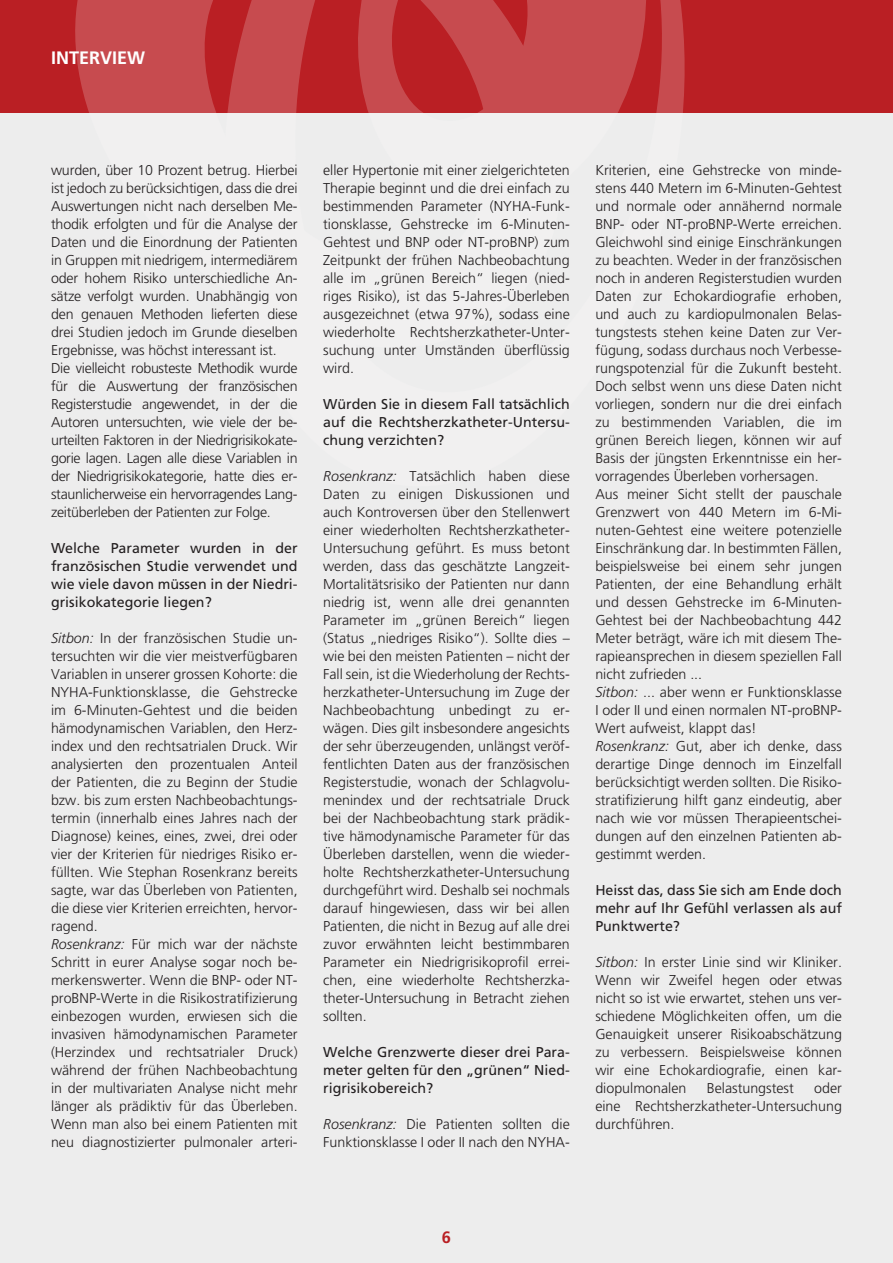
<style>
.page{position:relative;width:893px;height:1263px;background:#ededed}
.page>*{position:absolute;margin:0;border:0;box-sizing:border-box;transform-origin:0 0}
.t1{font:700 18px "Frutiger";color:#fff}
.t2{font:700 16.5px "Frutiger";color:#ba1f24}
.t3{font:300 14.25px/18px "Frutiger";color:#231f20}
.t4{font:14.25px/18px "Frutiger";color:#231f20;text-align:justify}
.s1{font-style:italic}
</style>
<div class="page">
<div style="left:0;top:0;width:893px;height:113px;background:#ba1f24"></div>
<div style="left:75px;top:0;width:124px;height:113px;background:#c74b4f"></div>
<svg style="left:199px;top:0;width:486px;height:113px;fill:#c74b4f"></svg>
<p class="t1" style="left:51px;top:47px;width:96px">INTERVIEW</p>
<p class="t3" style="left:51px;top:161px;width:248px">wurden, über 10 Prozent betrug. Hierbei ist jedoch zu berücksichtigen, dass die drei Auswertungen nicht nach derselben Me&shy;thodik erfolgten und für die Analyse der Daten und die Einordnung der Patienten in Gruppen mit niedrigem, intermediärem oder hohem Risiko unterschiedliche An&shy;sätze verfolgt wurden. Unabhängig von den genauen Methoden lieferten diese drei Studien jedoch im Grunde dieselben Ergebnisse, was höchst interessant ist.<br>Die vielleicht robusteste Methodik wurde für die Auswertung der französischen Registerstudie angewendet, in der die Autoren untersuchten, wie viele der be&shy;urteilten Faktoren in der Niedrigrisikokate&shy;gorie lagen. Lagen alle diese Variablen in der Niedrigrisikokategorie, hatte dies er&shy;staunlicherweise ein hervorragendes Lang&shy;zeitüberleben der Patienten zur Folge.</p>
<p class="t4" style="left:51px;top:539px;width:248px">Welche Parameter wurden in der französischen Studie verwendet und wie viele davon müssen in der Niedri&shy;grisikokategorie liegen?</p>
<p class="t3" style="left:51px;top:629px;width:248px"><span class="s1">Sitbon:</span> In der französischen Studie un&shy;tersuchten wir die vier meistverfügbaren Variablen in unserer grossen Kohorte: die NYHA-Funktionsklasse, die Gehstrecke im 6-Minuten-Gehtest und die beiden hämodynamischen Variablen, den Herz&shy;index und den rechtsatrialen Druck. Wir analysierten den prozentualen Anteil der Patienten, die zu Beginn der Studie bzw. bis zum ersten Nachbeobachtungs&shy;termin (innerhalb eines Jahres nach der Diagnose) keines, eines, zwei, drei oder vier der Kriterien für niedriges Risiko er&shy;füllten. Wie Stephan Rosenkranz bereits sagte, war das Überleben von Patienten, die diese vier Kriterien erreichten, hervor&shy;ragend.<br><span class="s1">Rosenkranz:</span> Für mich war der nächste Schritt in eurer Analyse sogar noch be&shy;merkenswerter. Wenn die BNP- oder NT&shy;proBNP-Werte in die Risikostratifizierung einbezogen wurden, erwiesen sich die invasiven hämodynamischen Parameter (Herzindex und rechtsatrialer Druck) während der frühen Nachbeobachtung in der multivariaten Analyse nicht mehr länger als prädiktiv für das Überleben.<br>Wenn man also bei einem Patienten mit neu diagnostizierter pulmonaler arteri-</p>
<p class="t3" style="left:323px;top:161px;width:248px;text-align:justify">eller Hypertonie mit einer zielgerichteten Therapie beginnt und die drei einfach zu bestimmenden Parameter (NYHA-Funk&shy;tionsklasse, Gehstrecke im 6-Minuten-Gehtest und BNP oder NT-proBNP) zum Zeitpunkt der frühen Nachbeobachtung alle im „grünen Bereich“ liegen (nied&shy;riges Risiko), ist das 5-Jahres-Überleben ausgezeichnet (etwa 97%), sodass eine wiederholte Rechtsherzkatheter-Unter&shy;suchung unter Umständen überflüssig wird.</p>
<p class="t4" style="left:323px;top:395px;width:248px">Würden Sie in diesem Fall tatsächlich auf die Rechtsherzkatheter-Untersu&shy;chung verzichten?</p>
<p class="t3" style="left:323px;top:467px;width:248px;text-align:justify"><span class="s1">Rosenkranz:</span> Tatsächlich haben diese Daten zu einigen Diskussionen und auch Kontroversen über den Stellenwert einer wiederholten Rechtsherzkatheter-Untersuchung geführt. Es muss betont werden, dass das geschätzte Langzeit-Mortalitätsrisiko der Patienten nur dann niedrig ist, wenn alle drei genannten Parameter im „grünen Bereich“ liegen (Status „niedriges Risiko“). Sollte dies – wie bei den meisten Patienten – nicht der Fall sein, ist die Wiederholung der Rechts&shy;herzkatheter-Untersuchung im Zuge der Nachbeobachtung unbedingt zu er&shy;wägen. Dies gilt insbesondere angesichts der sehr überzeugenden, unlängst veröf&shy;fentlichten Daten aus der französischen Registerstudie, wonach der Schlagvolu&shy;menindex und der rechtsatriale Druck bei der Nachbeobachtung stark prädik&shy;tive hämodynamische Parameter für das Überleben darstellen, wenn die wieder&shy;holte Rechtsherzkatheter-Untersuchung durchgeführt wird. Deshalb sei nochmals darauf hingewiesen, dass wir bei allen Patienten, die nicht in Bezug auf alle drei zuvor erwähnten leicht bestimmbaren Parameter ein Niedrigrisikoprofil errei&shy;chen, eine wiederholte Rechtsherzka&shy;theter-Untersuchung in Betracht ziehen sollten.</p>
<p class="t4" style="left:323px;top:1043px;width:248px">Welche Grenzwerte dieser drei Para&shy;meter gelten für den „grünen“ Nied&shy;rigrisikobereich?</p>
<p class="t3" style="left:323px;top:1115px;width:248px"><span class="s1">Rosenkranz:</span> Die Patienten sollten die<br>Funktionsklasse I oder II nach den NYHA-</p>
<p class="t3" style="left:595px;top:161px;width:248px">Kriterien, eine Gehstrecke von minde&shy;stens 440 Metern im 6-Minuten-Gehtest und normale oder annähernd normale BNP- oder NT-proBNP-Werte erreichen.<br>Gleichwohl sind einige Einschränkungen zu beachten. Weder in der französischen noch in anderen Registerstudien wurden Daten zur Echokardiografie erhoben, und auch zu kardiopulmonalen Belas&shy;tungstests stehen keine Daten zur Ver&shy;fügung, sodass durchaus noch Verbesse&shy;rungspotenzial für die Zukunft besteht.<br>Doch selbst wenn uns diese Daten nicht vorliegen, sondern nur die drei einfach zu bestimmenden Variablen, die im grünen Bereich liegen, können wir auf Basis der jüngsten Erkenntnisse ein her&shy;vorragendes Überleben vorhersagen.<br>Aus meiner Sicht stellt der pauschale Grenzwert von 440 Metern im 6-Mi&shy;nuten-Gehtest eine weitere potenzielle Einschränkung dar. In bestimmten Fällen, beispielsweise bei einem sehr jungen Patienten, der eine Behandlung erhält und dessen Gehstrecke im 6-Minuten-Gehtest bei der Nachbeobachtung 442<br>Meter beträgt, wäre ich mit diesem The&shy;rapieansprechen in diesem speziellen Fall nicht zufrieden ...<br><span class="s1">Sitbon:</span> ... aber wenn er Funktionsklasse I oder II und einen normalen NT-proBNP-Wert aufweist, klappt das!<br><span class="s1">Rosenkranz:</span> Gut, aber ich denke, dass derartige Dinge dennoch im Einzelfall berücksichtigt werden sollten. Die Risiko&shy;stratifizierung hilft ganz eindeutig, aber nach wie vor müssen Therapieentschei&shy;dungen auf den einzelnen Patienten ab&shy;gestimmt werden.</p>
<p class="t4" style="left:595px;top:881px;width:248px">Heisst das, dass Sie sich am Ende doch mehr auf Ihr Gefühl verlassen als auf Punktwerte?</p>
<p class="t3" style="left:595px;top:953px;width:248px;text-align:justify"><span class="s1">Sitbon:</span> In erster Linie sind wir Kliniker.<br>Wenn wir Zweifel hegen oder etwas nicht so ist wie erwartet, stehen uns ver&shy;schiedene Möglichkeiten offen, um die Genauigkeit unserer Risikoabschätzung zu verbessern. Beispielsweise können wir eine Echokardiografie, einen kar&shy;diopulmonalen</p>
<p class="t3" style="left:595px;top:1079px;width:248px;text-align:justify;text-indent:219px">oder eine Rechtsherzkatheter-Untersuchung durchführen.</p>
<p class="t3" style="left:707px;top:1079px;width:89px">Belastungstest</p>
<p class="t2" style="left:442px;top:1227px;width:11px">6</p>
</div>
